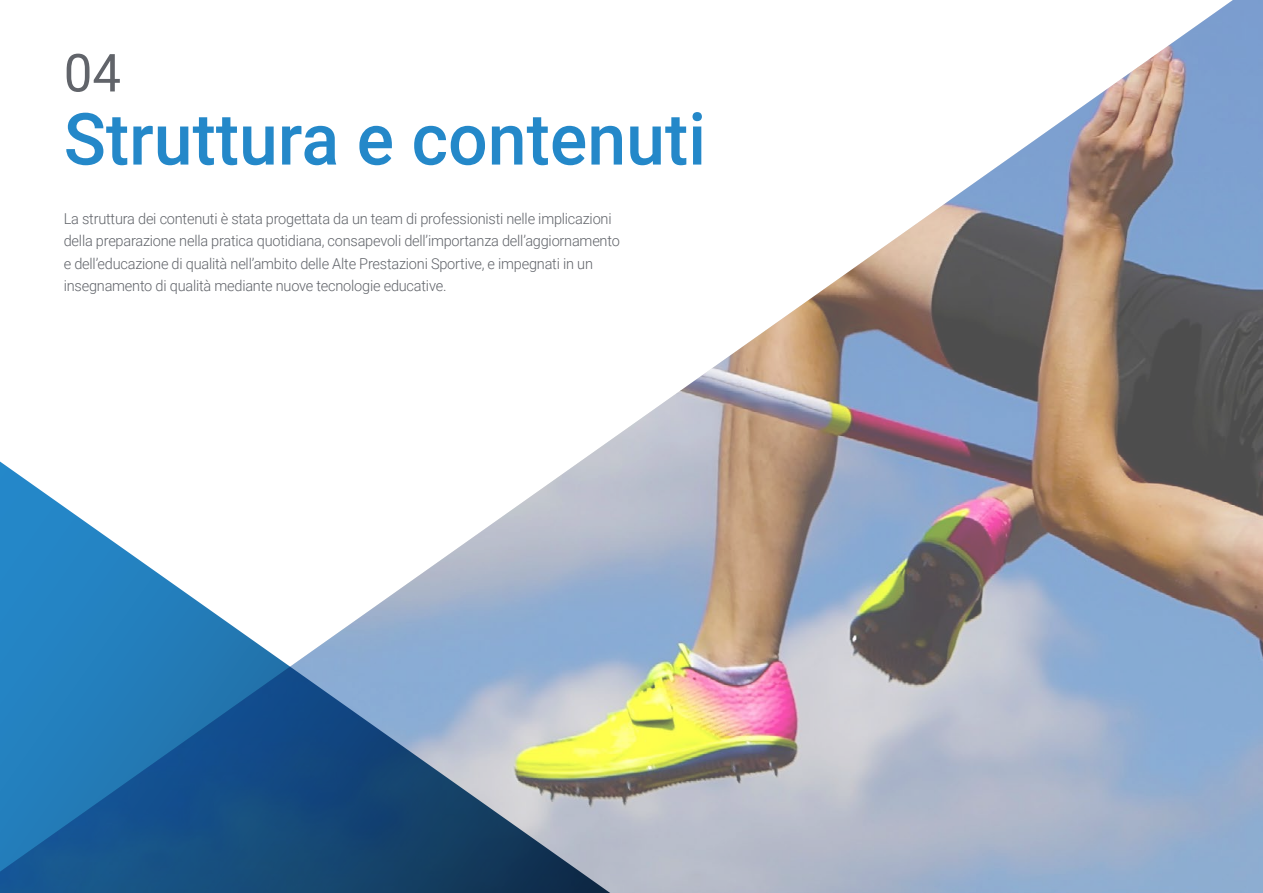
<style>
.page{position:relative;width:1263px;height:893px;background:#fff}
.page>*{position:absolute;margin:0;border:0;box-sizing:border-box;transform-origin:0 0}
.t1{font:500 72px "Roboto";color:#2488c9}
.t2{font:52.5px "Roboto";color:#61646a}
.t3{font:300 15px/22.5px "Roboto";letter-spacing:-.015em;color:#61646a}
</style>
<div class="page">
<img style="left:602px;top:0;width:661px;height:893px">
<svg style="left:0;top:446px;width:640px;height:447px"></svg>
<h2 class="t2" style="left:64px;top:36px;width:59px">04</h2>
<h1 class="t1" style="left:64px;top:89px;width:644px">Struttura e contenuti</h1>
<p class="t3" style="left:64px;top:207px;width:558px">La struttura dei contenuti è stata progettata da un team di professionisti nelle implicazioni della preparazione nella pratica quotidiana, consapevoli dell’importanza dell’aggiornamento e dell’educazione di qualità nell’ambito delle Alte Prestazioni Sportive, e impegnati in un insegnamento di qualità mediante nuove tecnologie educative.</p>
</div>
